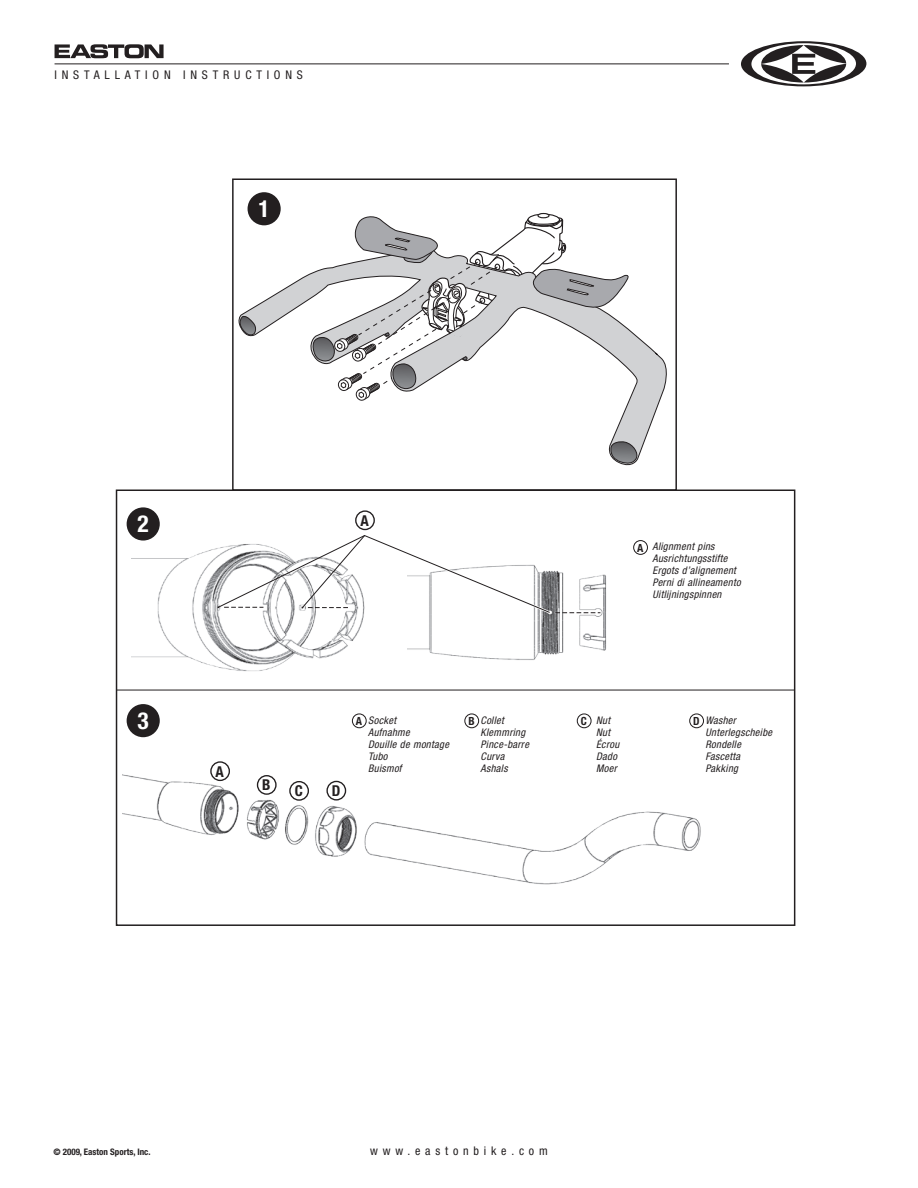
<style>
.page{position:relative;width:918px;height:1188px;background:#fff}
.page>*{position:absolute;margin:0;border:0;box-sizing:border-box;transform-origin:0 0}
._3-Bold_copy{font:700 condensed 23.4px "Helvetica Neue";color:#fff}
._3-Bold_copy-2{font:700 condensed 15px "Helvetica Neue";color:#231f20}
.t1{font:condensed 12px "Helvetica Neue";letter-spacing:.4em;color:#231f20}
.t2{font:700 condensed 11.25px "Helvetica Neue";color:#231f20}
.Annotations{font:italic condensed 10.5px/12px "Helvetica Neue";letter-spacing:.03em;color:#231f20}
.t3{font:700 condensed 9px "Helvetica Neue";color:#231f20}
</style>
<div class="page">
<hr style="left:55px;top:64px;width:674px;height:1px;background:#231f20">
<svg style="left:55px;top:44px;width:109px;height:14px"></svg>
<svg style="left:741px;top:41px;width:125px;height:46px"></svg>
<div style="left:751px;top:43px;width:105px;height:41px;background:#fff;border-radius:50%"></div>
<svg style="left:761px;top:45px;width:85px;height:38px"></svg>
<div style="left:116px;top:490px;width:679px;height:436px;border:2px solid #231f20"></div>
<hr style="left:116px;top:690px;width:678px;height:1px;background:#231f20">
<img style="left:122px;top:762px;width:579px;height:123px">
<div style="left:211px;top:762px;width:18px;height:18px;background:#fff;border-radius:50%"></div>
<div style="left:210px;top:761px;width:20px;height:20px;border:1px solid #231f20;border-radius:50%"></div>
<div style="left:258px;top:776px;width:18px;height:18px;background:#fff;border-radius:50%"></div>
<div style="left:257px;top:775px;width:20px;height:20px;border:1px solid #231f20;border-radius:50%"></div>
<div style="left:290px;top:782px;width:18px;height:18px;background:#fff;border-radius:50%"></div>
<div style="left:289px;top:781px;width:20px;height:20px;border:1px solid #231f20;border-radius:50%"></div>
<svg style="left:327px;top:781px;width:19px;height:19px"></svg>
<div style="left:326px;top:781px;width:20px;height:20px;border:1px solid #231f20;border-radius:50%"></div>
<div style="left:633px;top:540px;width:15px;height:15px;border:1px solid #231f20;border-radius:50%"></div>
<div style="left:352px;top:713px;width:15px;height:15px;border:1px solid #231f20;border-radius:50%"></div>
<div style="left:464px;top:713px;width:15px;height:15px;border:1px solid #231f20;border-radius:50%"></div>
<div style="left:577px;top:713px;width:15px;height:15px;border:1px solid #231f20;border-radius:50%"></div>
<div style="left:689px;top:713px;width:15px;height:15px;border:1px solid #231f20;border-radius:50%"></div>
<div style="left:127px;top:507px;width:33px;height:34px;background:#231f20;border-radius:50%"></div>
<div style="left:127px;top:704px;width:33px;height:33px;background:#231f20;border-radius:50%"></div>
<img style="left:407px;top:574px;width:199px;height:86px">
<img style="left:132px;top:538px;width:232px;height:133px">
<svg style="left:217px;top:535px;width:383px;height:80px"></svg>
<svg style="left:356px;top:511px;width:18px;height:19px"></svg>
<div style="left:355px;top:510px;width:20px;height:20px;border:1px solid #231f20;border-radius:50%"></div>
<div style="left:232px;top:178px;width:445px;height:313px;border:2px solid #231f20"></div>
<div style="left:527px;top:214px;width:33px;height:12px;border:1px solid #231f20;border-radius:50%"></div>
<div style="left:537px;top:213px;width:13px;height:5px;border:1px solid #231f20;border-radius:50%"></div>
<svg style="left:240px;top:273px;width:427px;height:193px"></svg>
<svg style="left:238px;top:316px;width:20px;height:23px"></svg>
<svg style="left:610px;top:441px;width:30px;height:24px"></svg>
<svg style="left:311px;top:215px;width:318px;height:186px"></svg>
<div style="left:248px;top:192px;width:33px;height:33px;background:#231f20;border-radius:50%"></div>
<p class="t1" style="left:55px;top:67px;width:250px">INSTALLATION INSTRUCTIONS</p>
<p class="_3-Bold_copy" style="left:258px;top:195px;width:13px">1</p>
<p class="_3-Bold_copy" style="left:138px;top:510px;width:13px">2</p>
<p class="_3-Bold_copy" style="left:138px;top:707px;width:13px">3</p>
<p class="_3-Bold_copy-2" style="left:361px;top:511px;width:10px">A</p>
<p class="t2" style="left:637px;top:541px;width:8px">A</p>
<p class="Annotations" style="left:652px;top:541px;width:90px">Alignment pins<br>Ausrichtungsstifte<br>Ergots d’alignement<br>Perni di allineamento<br>Uitlijningspinnen</p>
<p class="_3-Bold_copy-2" style="left:216px;top:762px;width:10px">A</p>
<p class="_3-Bold_copy-2" style="left:262px;top:776px;width:10px">B</p>
<p class="_3-Bold_copy-2" style="left:295px;top:782px;width:10px">C</p>
<p class="_3-Bold_copy-2" style="left:332px;top:782px;width:10px">D</p>
<p class="t2" style="left:356px;top:714px;width:8px">A</p>
<p class="Annotations" style="left:368px;top:714px;width:82px">Socket<br>Aufnahme<br>Douille de montage<br>Tubo<br>Buismof</p>
<p class="t2" style="left:468px;top:714px;width:8px">B</p>
<p class="Annotations" style="left:481px;top:714px;width:50px">Collet<br>Klemmring<br>Pince-barre<br>Curva<br>Ashals</p>
<p class="t2" style="left:581px;top:714px;width:8px">C</p>
<p class="Annotations" style="left:596px;top:714px;width:25px">Nut<br>Nut<br>Écrou<br>Dado<br>Moer</p>
<p class="t2" style="left:693px;top:714px;width:8px">D</p>
<p class="Annotations" style="left:705px;top:714px;width:68px">Washer<br>Unterlegscheibe<br>Rondelle<br>Fascetta<br>Pakking</p>
<p class="t3" style="left:53px;top:1147px;width:99px">© 2009, Easton Sports, Inc.</p>
<p class="t1" style="left:370px;top:1144px;width:179px">www.eastonbike.com</p>
</div>
